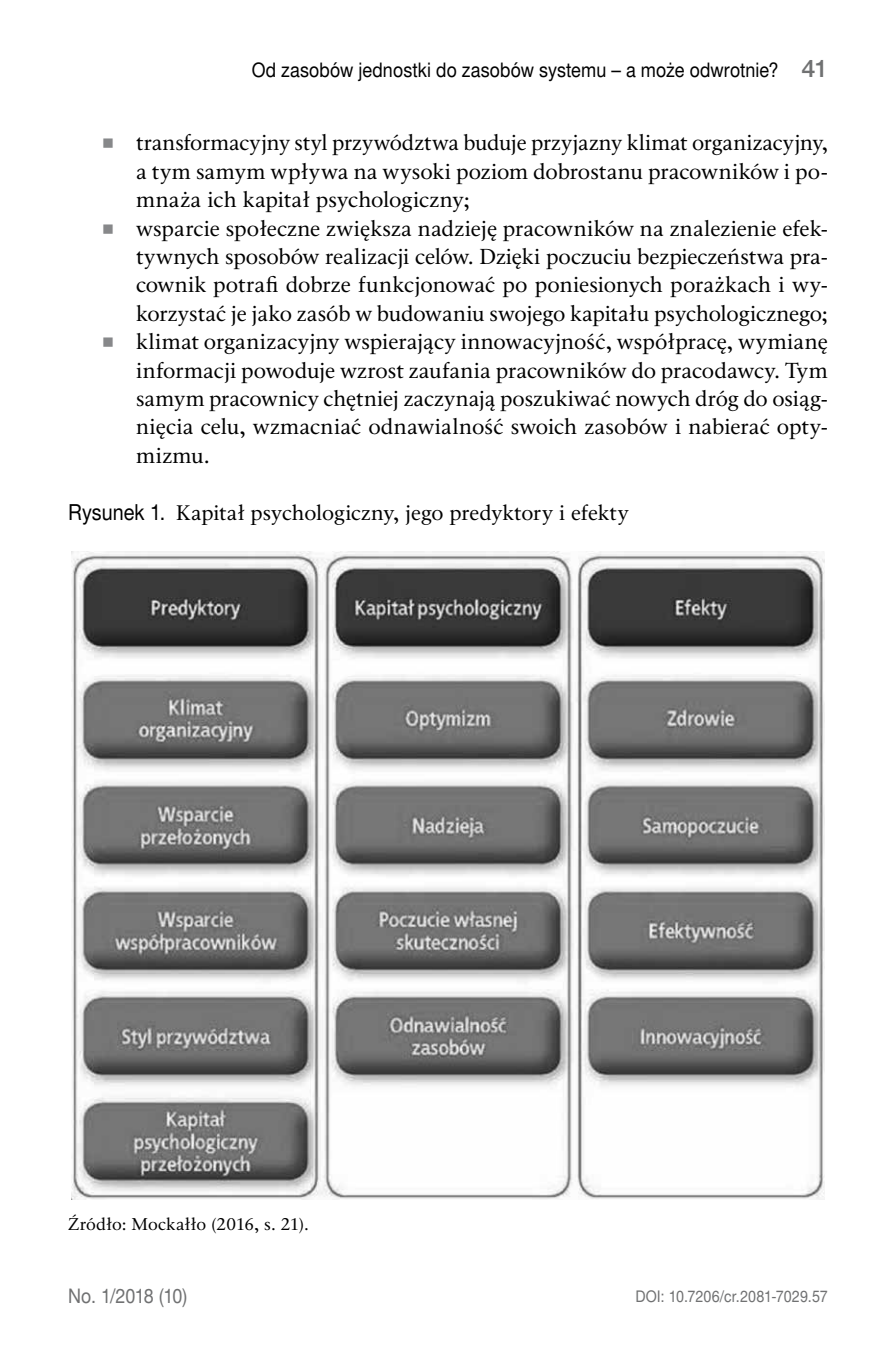
<style>
.page{position:relative;width:896px;height:1361px;background:#fff}
.page>*{position:absolute;margin:0;border:0;box-sizing:border-box;transform-origin:0 0}
.t1{font:21.6px/28.4px "Classic EFN";letter-spacing:-.005em;color:#000}
.t2{font:21px "Classic EFN";letter-spacing:-.005em;color:#000}
.t3{font:20px "Switzer EFN";letter-spacing:.005em;color:#000;scale:.9 1}
.t4{font:20px "Switzer EFN";letter-spacing:-.03em;color:#707172;scale:.9 1}
.t5{font:17px "Classic EFN";letter-spacing:.015em;color:#000}
.t6{font:16px "Switzer EFN";letter-spacing:.005em;color:#707172;scale:.9 1}
.s1{font-family:"Switzer EFN Medium";font-size:24px;color:#707172}
.s2{font-family:"Switzer EFN";font-size:22px}
</style>
<div class="page">
<img style="left:71px;top:552px;width:753px;height:647px">
<p class="t3" style="left:252px;top:58px;width:642px">Od zasobów jednostki do zasobów systemu – a może odwrotnie? <span class="s1">41</span></p>
<p class="t1" style="left:136px;top:130px;width:693px">transformacyjny styl przywództwa buduje przyjazny klimat organizacyjny, a tym samym wpływa na wysoki poziom dobrostanu pracowników i po&shy;mnaża ich kapitał psychologiczny;<br>wsparcie społeczne zwiększa nadzieję pracowników na znalezienie efek&shy;tywnych sposobów realizacji celów. Dzięki poczuciu bezpieczeństwa pra&shy;cownik potrafi dobrze funkcjonować po poniesionych porażkach i wy&shy;korzystać je jako zasób w budowaniu swojego kapitału psychologicznego; klimat organizacyjny wspierający innowacyjność, współpracę, wymianę informacji powoduje wzrost zaufania pracowników do pracodawcy. Tym samym pracownicy chętniej zaczynają poszukiwać nowych dróg do osiąg&shy;nięcia celu, wzmacniać odnawialność swoich zasobów i nabierać opty&shy;mizmu.</p>
<p class="t2" style="left:68px;top:500px;width:562px"><span class="s2">Rysunek 1.</span> Kapitał psychologiczny, jego predyktory i efekty</p>
<p class="t5" style="left:68px;top:1214px;width:242px">Źródło: Mockałło (2016, s. 21).</p>
<p class="t4" style="left:68px;top:1284px;width:134px">No. 1/2018 (10)</p>
<p class="t6" style="left:635px;top:1286px;width:215px">DOI: 10.7206/cr.2081-7029.57</p>
</div>
